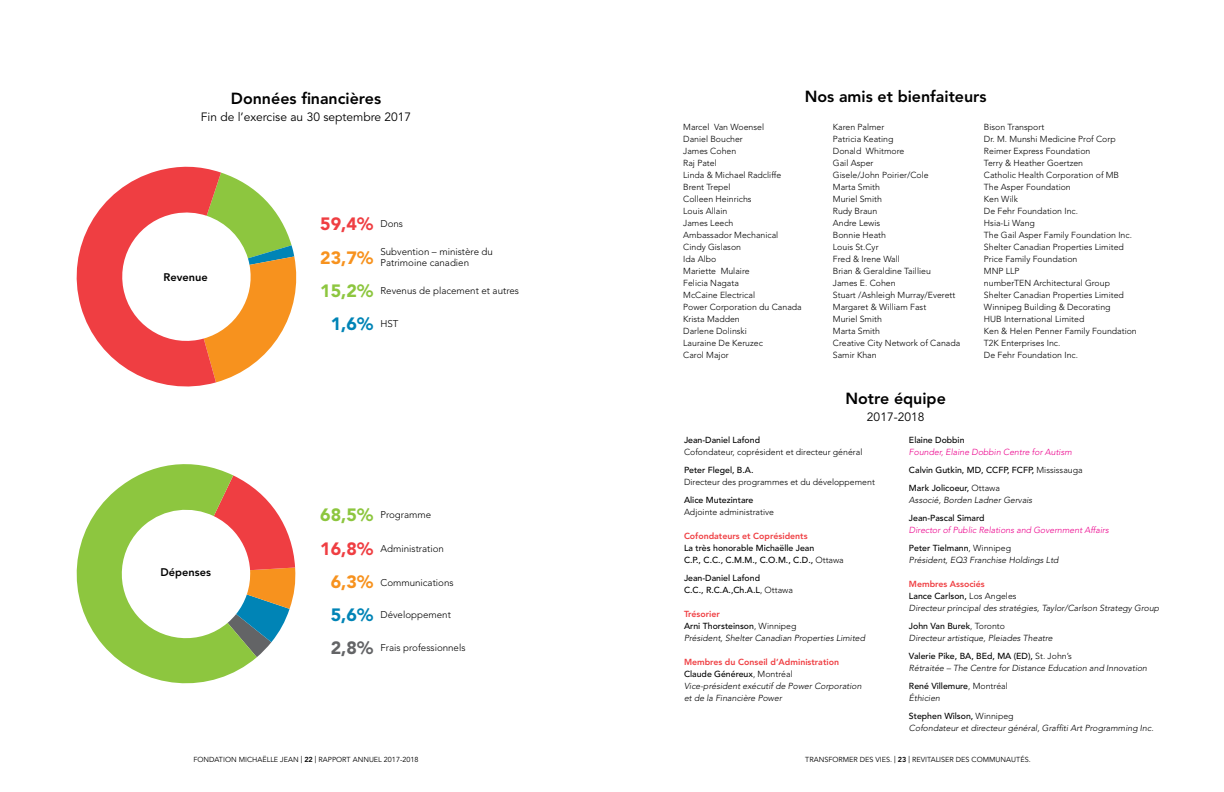
<style>
.page{position:relative;width:1224px;height:792px;background:#fff}
.page>*{position:absolute;margin:0;border:0;box-sizing:border-box;transform-origin:0 0}
.t1{font:900 17.8px "Avenir";color:#ef3e42}
.t2{font:900 17.8px "Avenir";color:#8dc63f}
.t3{font:900 17.8px "Avenir";color:#f7921e}
.t4{font:900 17.8px "Avenir";color:#0084b6}
.t5{font:900 17.8px "Avenir";color:#636466}
.t6{font:800 16px "Avenir";color:#000}
.t7{font:12px "Avenir";color:#000}
.t8{font:800 11px "Avenir";color:#000}
.t9{font:300 9.8px/11px "Avenir";color:#000}
.t10{font:300 8.8px/12px "Avenir";color:#000}
.t11{font:italic 300 8.8px/12px "Avenir";color:#000}
.t12{font:500 8.8px/12px "Avenir";color:#000}
.t13{font:italic 300 8.8px/18px "Avenir";color:#ec008c}
.t14{font:800 8.8px "Avenir";color:#ef3e42}
.t15{font:7.2px "Avenir";color:#000}
.s1{font-weight:300}
.s2{font-weight:800;font-style:normal;color:#ef3e42}
.s3{font-weight:500;font-style:normal}
.s4{font-style:normal}
.s5{font-weight:300;font-style:italic;color:#ec008c}
.s6{font-weight:500;font-style:normal;color:#000}
.s7{font-style:normal;color:#000}
.s8{font-weight:300;font-style:italic}
.s9{font-size:9.4px}
.s10{font-weight:800}
</style>
<div class="page">
<svg style="left:257px;top:491px;width:39px;height:166px"></svg>
<svg style="left:76px;top:464px;width:181px;height:220px"></svg>
<svg style="left:76px;top:166px;width:221px;height:221px"></svg>
<h2 class="t6" style="left:231px;top:89px;width:152px">Données financières</h2>
<h3 class="t7" style="left:201px;top:110px;width:212px">FIN DE L’EXERCISE AU 30 SEPTEMBRE 2017</h3>
<h1 class="t1" style="left:320px;top:213px;width:54px">59,4%</h1>
<p class="t9" style="left:380px;top:218px;width:24px">Dons</p>
<p class="t8" style="left:164px;top:271px;width:46px">Revenue</p>
<p class="t8" style="left:161px;top:566px;width:52px">Dépenses</p>
<p class="t9" style="left:380px;top:246px;width:114px">Subvention – ministère du<br>Patrimoine canadien</p>
<h1 class="t3" style="left:320px;top:247px;width:54px">23,7%</h1>
<h1 class="t2" style="left:320px;top:280px;width:54px">15,2%</h1>
<h1 class="t4" style="left:331px;top:313px;width:44px">1,6%</h1>
<p class="t9" style="left:380px;top:285px;width:140px">Revenus de placement et autres</p>
<p class="t9" style="left:380px;top:318px;width:20px">HST</p>
<h1 class="t2" style="left:320px;top:505px;width:54px">68,5%</h1>
<p class="t9" style="left:380px;top:510px;width:52px">Programme</p>
<h1 class="t1" style="left:320px;top:538px;width:54px">16,8%</h1>
<p class="t9" style="left:380px;top:543px;width:65px">Administration</p>
<h1 class="t3" style="left:331px;top:571px;width:44px">6,3%</h1>
<p class="t9" style="left:380px;top:577px;width:75px">Communications</p>
<h1 class="t4" style="left:331px;top:604px;width:44px">5,6%</h1>
<h1 class="t5" style="left:331px;top:637px;width:44px">2,8%</h1>
<p class="t9" style="left:380px;top:610px;width:72px">Développement</p>
<p class="t9" style="left:380px;top:642px;width:87px">Frais professionnels</p>
<h2 class="t6" style="left:805px;top:87px;width:183px">Nos amis et bienfaiteurs</h2>
<p class="t10" style="left:683px;top:121px;width:120px">Marcel Van Woensel<br>Daniel Boucher<br>James Cohen<br>Raj Patel<br>Linda &amp; Michael Radcliffe<br>Brent Trepel<br>Colleen Heinrichs<br>Louis Allain<br>James Leech<br>Ambassador Mechanical<br>Cindy Gislason<br>Ida Albo<br>Mariette Mulaire<br>Felicia Nagata<br>McCaine Electrical<br>Power Corporation du Canada<br>Krista Madden<br>Darlene Dolinski<br>Lauraine De Keruzec<br>Carol Major</p>
<p class="t10" style="left:833px;top:121px;width:129px">Karen Palmer<br>Patricia Keating<br>Donald Whitmore<br>Gail Asper<br>Gisele/John Poirier/Cole<br>Marta Smith<br>Muriel Smith<br>Rudy Braun<br>Andre Lewis<br>Bonnie Heath<br>Louis St.Cyr<br>Fred &amp; Irene Wall<br>Brian &amp; Geraldine Taillieu<br>James E. Cohen<br>Stuart /Ashleigh Murray/Everett<br>Margaret &amp; William Fast<br>Muriel Smith<br>Marta Smith<br>Creative City Network of Canada<br>Samir Khan</p>
<p class="t10" style="left:984px;top:121px;width:154px">Bison Transport<br>Dr. M. Munshi Medicine Prof Corp<br>Reimer Express Foundation<br>Terry &amp; Heather Goertzen<br>Catholic Health Corporation of MB<br>The Asper Foundation<br>Ken Wilk<br>De Fehr Foundation Inc.<br>Hsia-Li Wang<br>The Gail Asper Family Foundation Inc.<br>Shelter Canadian Properties Limited<br>Price Family Foundation<br>MNP LLP<br>numberTEN Architectural Group<br>Shelter Canadian Properties Limited<br>Winnipeg Building &amp; Decorating<br>HUB International Limited<br>Ken &amp; Helen Penner Family Foundation<br>T2K Enterprises Inc.<br>De Fehr Foundation Inc.</p>
<h2 class="t6" style="left:845px;top:388px;width:102px">Notre équipe</h2>
<h3 class="t7" style="left:867px;top:409px;width:59px">2017-2018</h3>
<p class="t12" style="left:684px;top:434px;width:78px">Jean-Daniel Lafond</p>
<p class="t10" style="left:684px;top:446px;width:180px">Cofondateur, coprésident et directeur général</p>
<p class="t12" style="left:684px;top:464px;width:71px">Peter Flegel, B.A.</p>
<p class="t10" style="left:684px;top:476px;width:192px">Directeur des programmes et du développement</p>
<p class="t12" style="left:684px;top:494px;width:71px">Alice Mutezintare</p>
<p class="t10" style="left:684px;top:506px;width:92px">Adjointe administrative</p>
<p class="t14" style="left:684px;top:530px;width:125px">Cofondateurs et Coprésidents</p>
<p class="t12" style="left:684px;top:542px;width:161px">La très honorable Michaëlle Jean<br>C.P., C.C., C.M.M., C.O.M., C.D., <span class="s1">Ottawa</span></p>
<p class="t12" style="left:684px;top:572px;width:110px">Jean-Daniel Lafond<br>C.C., R.C.A.,Ch.A.L<span class="s1">, Ottawa</span></p>
<p class="t11" style="left:684px;top:608px;width:183px"><span class="s2">Trésorier<br></span><span class="s3">Arni Thorsteinson</span><span class="s4">, Winnipeg<br></span>Président, Shelter Canadian Properties Limited</p>
<p class="t11" style="left:684px;top:656px;width:179px"><span class="s2">Membres du Conseil d’Administration </span><span class="s3">Claude Généreux</span><span class="s4">, Montréal<br></span>Vice-président exécutif de Power Corporation et de la Financière Power</p>
<p class="t12" style="left:909px;top:434px;width:57px">Elaine Dobbin</p>
<p class="t12" style="left:909px;top:443px;width:175px;line-height:18px"><span class="s5">Founder, Elaine Dobbin Centre for Autism<br></span>Calvin Gutkin, MD, CCFP, FCFP, <span class="s1">Mississauga<br></span>Mark Jolicoeur, <span class="s1">Ottawa</span></p>
<p class="t11" style="left:909px;top:494px;width:125px">Associé, Borden Ladner Gervais</p>
<p class="t12" style="left:909px;top:512px;width:77px">Jean-Pascal Simard</p>
<p class="t13" style="left:909px;top:521px;width:201px">Director of Public Relations and Government Affairs<br><span class="s6">Peter Tielmann</span><span class="s7">, Winnipeg</span></p>
<p class="t11" style="left:909px;top:554px;width:151px">Président, EQ3 Franchise Holdings Ltd</p>
<p class="t11" style="left:909px;top:578px;width:252px"><span class="s2">Membres Associés<br></span><span class="s3">Lance Carlson,</span> <span class="s4">Los Angeles<br></span>Directeur principal des stratégies, Taylor/Carlson Strategy Group</p>
<p class="t11" style="left:909px;top:620px;width:145px"><span class="s3">John Van Burek</span><span class="s4">, Toronto<br></span>Directeur artistique, Pleiades Theatre</p>
<p class="t11" style="left:909px;top:650px;width:240px"><span class="s3">Valerie Pike, BA, BEd, MA (ED),</span> <span class="s4">St. John’s<br></span>Rétraitée – The Centre for Distance Education and Innovation</p>
<p class="t12" style="left:909px;top:680px;width:100px">René Villemure<span class="s1">, Montréal<br></span><span class="s8">Éthicien</span></p>
<p class="t11" style="left:909px;top:710px;width:246px"><span class="s3">Stephen Wilson,</span> <span class="s4">Winnipeg<br></span>Cofondateur et directeur général, Graffiti Art Programming Inc.</p>
<p class="t15" style="left:193px;top:755px;width:227px">FONDATION MICHAËLLE JEAN <span class="s9">|</span> <span class="s10">22</span> <span class="s9">|</span> RAPPORT ANNUEL 2017-2018</p>
<p class="t15" style="left:805px;top:755px;width:10px">TRAN</p>
<p class="t15" style="left:824px;top:755px;width:10px">SFORMER</p>
<p class="t15" style="left:860px;top:755px;width:70px">DES VIES.<span class="s9">|</span> <span class="s10">23</span><span class="s9">|</span> REVITALI</p>
<p class="t15" style="left:941px;top:755px;width:37px">SER DES COMMUNAUT</p>
<p class="t15" style="left:1020px;top:755px;width:12px">ÉS.</p>
</div>
